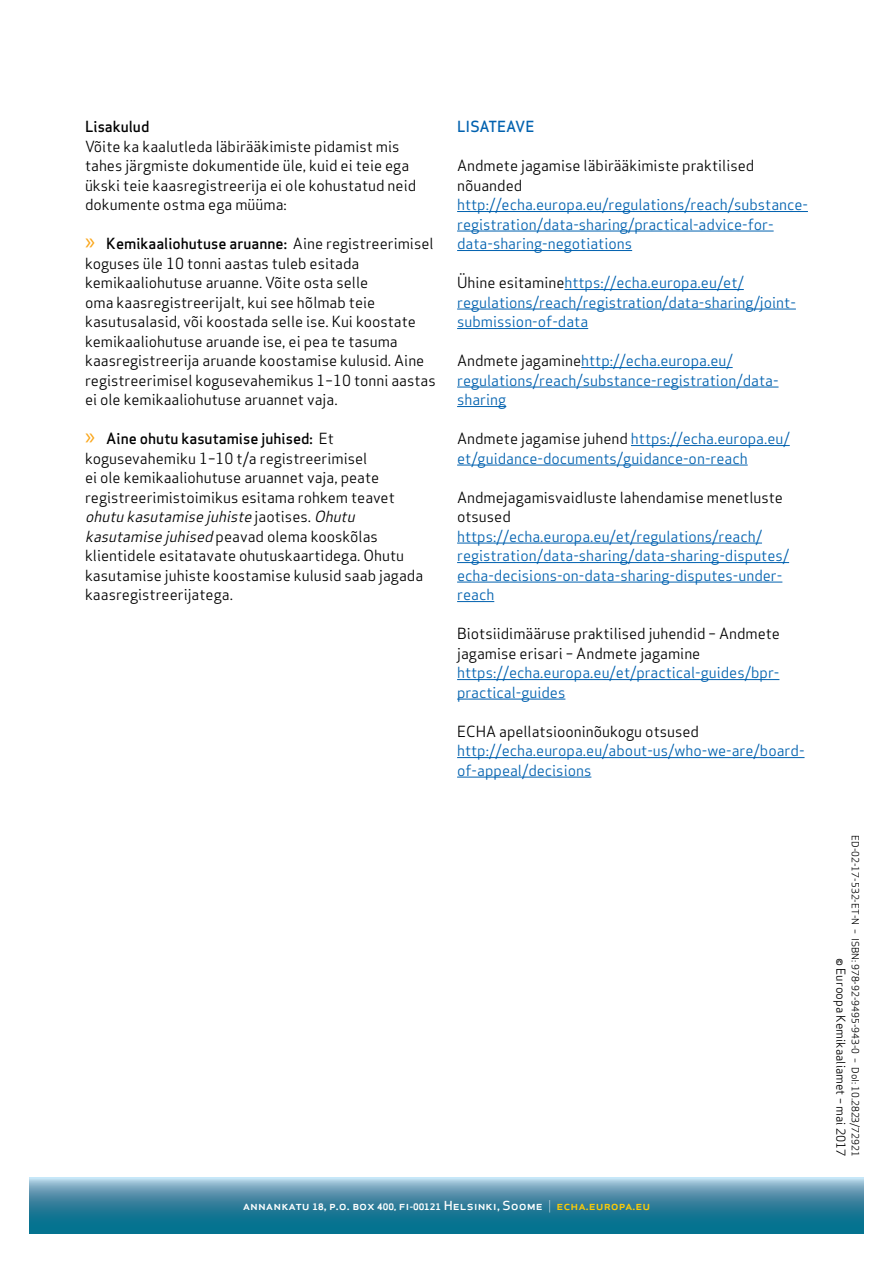
<style>
.page{position:relative;width:893px;height:1263px;background:#fff}
.page>*{position:absolute;margin:0;border:0;box-sizing:border-box;transform-origin:0 0}
.t1{font:15px/19.5px "Apex Sans";color:#000}
.t2{font:15px/19.5px "Apex Sans";color:#0061af}
.t3{font:500 15px "Apex Sans";color:#000}
.t4{font:500 15px "Apex Sans";color:#0061af}
.t5{font:500 12.15px "Apex Sans";color:#fff;scale:1.08 1}
.t6{font:12px "Apex Sans";color:#000}
.t7{font:9.75px "Apex Sans";color:#000}
.s1{font-family:"Myriad Pro";font-size:24px;color:#faa61a}
.s2{font-weight:500}
.s3{font-style:italic}
.s4{color:#000}
.s5{font-weight:700;font-size:8.7px}
.s6{font-weight:700;font-size:8.25px}
.s7{font-weight:300}
.s8{color:#ffcb05}
</style>
<div class="page">
<svg style="left:30px;top:1178px;width:833px;height:55px;background:#3e8aa5"></svg>
<hr style="left:457px;top:211px;width:351px;height:1px;background:#0061af">
<hr style="left:457px;top:231px;width:317px;height:1px;background:#0061af">
<hr style="left:457px;top:250px;width:175px;height:1px;background:#0061af">
<hr style="left:564px;top:289px;width:180px;height:1px;background:#0061af">
<hr style="left:457px;top:309px;width:339px;height:1px;background:#0061af">
<hr style="left:457px;top:328px;width:131px;height:1px;background:#0061af">
<hr style="left:581px;top:367px;width:152px;height:1px;background:#0061af">
<hr style="left:457px;top:387px;width:321px;height:1px;background:#0061af">
<hr style="left:457px;top:406px;width:49px;height:1px;background:#0061af">
<hr style="left:631px;top:445px;width:159px;height:1px;background:#0061af">
<hr style="left:457px;top:465px;width:291px;height:1px;background:#0061af">
<hr style="left:457px;top:543px;width:305px;height:1px;background:#0061af">
<hr style="left:457px;top:562px;width:332px;height:1px;background:#0061af">
<hr style="left:457px;top:582px;width:325px;height:1px;background:#0061af">
<hr style="left:457px;top:601px;width:37px;height:1px;background:#0061af">
<hr style="left:457px;top:679px;width:322px;height:1px;background:#0061af">
<hr style="left:457px;top:699px;width:108px;height:1px;background:#0061af">
<hr style="left:457px;top:757px;width:347px;height:1px;background:#0061af">
<hr style="left:457px;top:777px;width:134px;height:1px;background:#0061af">
<p class="t3" style="left:85px;top:113px;width:66px">Lisakulud</p>
<p class="t1" style="left:85px;top:135px;width:333px">Võite ka kaalutleda läbirääkimiste pidamist mis tahes järgmiste dokumentide üle, kuid ei teie ega ükski teie kaasregistreerija ei ole kohustatud neid dokumente ostma ega müüma:</p>
<p class="t1" style="left:85px;top:232px;width:352px"><span class="s1">»</span> <span class="s2">Kemikaaliohutuse aruanne:</span> Aine registreerimisel koguses üle 10 tonni aastas tuleb esitada kemikaaliohutuse aruanne. Võite osta selle<br>oma kaasregistreerijalt, kui see hõlmab teie kasutusalasid, või koostada selle ise. Kui koostate kemikaaliohutuse aruande ise, ei pea te tasuma kaasregistreerija aruande koostamise kulusid. Aine registreerimisel kogusevahemikus 1–10 tonni aastas ei ole kemikaaliohutuse aruannet vaja.</p>
<p class="t1" style="left:85px;top:427px;width:340px"><span class="s1">»</span> <span class="s2">Aine ohutu kasutamise juhised:</span> Et kogusevahemiku 1–10 t/a registreerimisel<br>ei ole kemikaaliohutuse aruannet vaja, peate registreerimistoimikus esitama rohkem teavet <span class="s3">ohutukasutamisejuhiste</span>j a o t i s e s . <span class="s3">Ohutu kasutamisejuhised</span>peavad olema kooskõlas klientidele esitatavate ohutuskaartidega. Ohutu kasutamise juhiste koostamise kulusid saab jagada kaasregistreerijatega.</p>
<p class="t4" style="left:457px;top:113px;width:79px">LISATEAVE</p>
<p class="t1" style="left:457px;top:154px;width:299px">Andmete jagamise läbirääkimiste praktilised nõuanded</p>
<p class="t2" style="left:457px;top:193px;width:352px">http://echa.europa.eu/regulations/reach/substance&shy;registration/data-sharing/practical-advice-for&shy;data-sharing-negotiations</p>
<p class="t2" style="left:457px;top:271px;width:340px"><span class="s4">Ühine esitamine</span>https://echa.europa.eu/et/ regulations/reach/registration/data-sharing/joint&shy;submission-of-data</p>
<p class="t2" style="left:457px;top:349px;width:323px"><span class="s4">Andmete jagamine</span>http://echa.europa.eu/ regulations/reach/substance-registration/data&shy;sharing</p>
<p class="t2" style="left:457px;top:427px;width:334px"><span class="s4">Andmete jagamise juhend</span> https://echa.europa.eu/ et/guidance-documents/guidance-on-reach</p>
<p class="t1" style="left:457px;top:486px;width:327px">Andmejagamisvaidluste lahendamise menetluste otsused</p>
<p class="t2" style="left:457px;top:525px;width:333px">https://echa.europa.eu/et/regulations/reach/ registration/data-sharing/data-sharing-disputes/ echa-decisions-on-data-sharing-disputes-under&shy;reach</p>
<p class="t1" style="left:457px;top:622px;width:324px">Biotsiidimääruse praktilised juhendid – Andmete jagamise erisari – Andmete jagamine</p>
<p class="t2" style="left:457px;top:661px;width:324px">https://echa.europa.eu/et/practical-guides/bpr&shy;practical-guides</p>
<p class="t1" style="left:457px;top:720px;width:243px">ECHA apellatsiooninõukogu otsused</p>
<p class="t2" style="left:457px;top:739px;width:349px">http://echa.europa.eu/about-us/who-we-are/board&shy;of-appeal/decisions</p>
<p class="t5" style="left:243px;top:1195px;width:379px">annankatu <span class="s5">18</span>, p.o. box <span class="s5">400,</span> fi<span class="s6">-</span><span class="s5">00121</span> Helsinki, Soome <span class="s7">|</span> <span class="s8">echa.europa.eu</span></p>
<p class="t7" style="left:863px;top:835px;width:323px;rotate:90deg">ED-02-17-532-ET-N – ISBN: 978-92-9495-943-0 – DoI: 10.2823/72921</p>
<p class="t6" style="left:851px;top:958px;width:200px;rotate:90deg">© Euroopa Kemikaaliamet – mai 2017</p>
</div>
